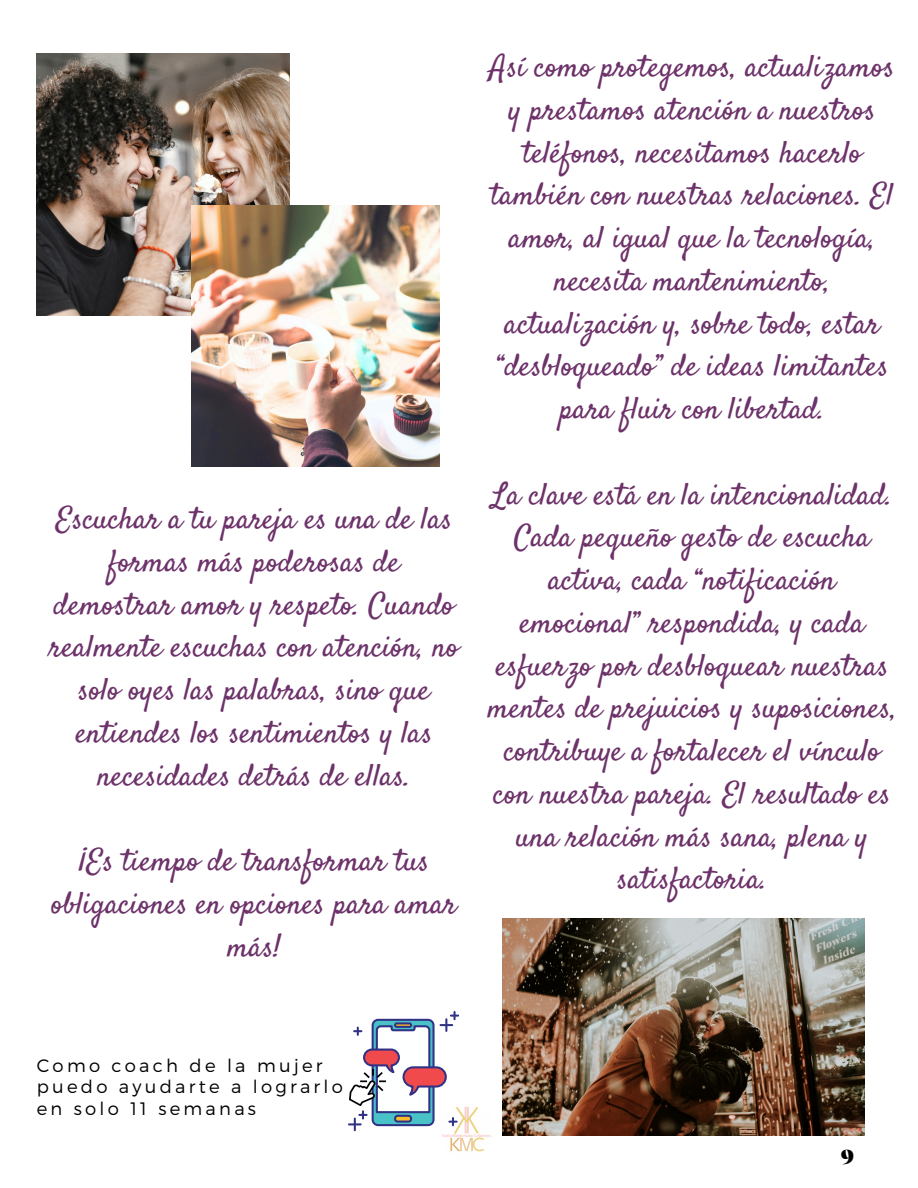
<style>
.page{position:relative;width:918px;height:1188px;background:#fff}
.page>*{position:absolute;margin:0;border:0;box-sizing:border-box;transform-origin:0 0}
.t1{font:30.75px/42.8px "Satisfy";color:#6d326a;text-align:center}
.t2{font:800 19.95px "Arsenica";color:#000}
.t3{font:300 18px/21.3px "Montserrat";letter-spacing:.18em;color:#000}
</style>
<div class="page">
<img style="left:502px;top:918px;width:362px;height:218px">
<img style="left:439px;top:1103px;width:55px;height:56px;border-radius:50%">
<img style="left:37px;top:54px;width:253px;height:262px">
<img style="left:192px;top:205px;width:247px;height:261px">
<svg style="left:349px;top:1012px;width:109px;height:118px"></svg>
<img style="left:350px;top:1069px;width:35px;height:36px">
<p class="t1" style="left:50px;top:500px;width:411px">Escuchar a tu pareja es una de las formas más poderosas de demostrar amor y respeto. Cuando realmente escuchas con atención, no solo oyes las palabras, sino que entiendes los sentimientos y las necesidades detrás de ellas.</p>
<p class="t1" style="left:52px;top:842px;width:407px">¡Es tiempo de transformar tus obligaciones en opciones para amar más!</p>
<p class="t1" style="left:490px;top:48px;width:407px">Así como protegemos, actualizamos y prestamos atención a nuestros teléfonos, necesitamos hacerlo también con nuestras relaciones. El amor, al igual que la tecnología, necesita mantenimiento, actualización y, sobre todo, estar “desbloqueado” de ideas limitantes para fluir con libertad.</p>
<p class="t1" style="left:488px;top:475px;width:411px">La clave está en la intencionalidad.<br>Cada pequeño gesto de escucha activa, cada “notificación emocional” respondida, y cada esfuerzo por desbloquear nuestras mentes de prejuicios y suposiciones, contribuye a fortalecer el vínculo con nuestra pareja. El resultado es una relación más sana, plena y satisfactoria.</p>
<p class="t3" style="left:37px;top:1054px;width:308px">Como coach de la mujer puedo ayudarte a lograrlo en solo 11 semanas</p>
<h1 class="t2" style="left:841px;top:1150px;width:14px">9</h1>
</div>
